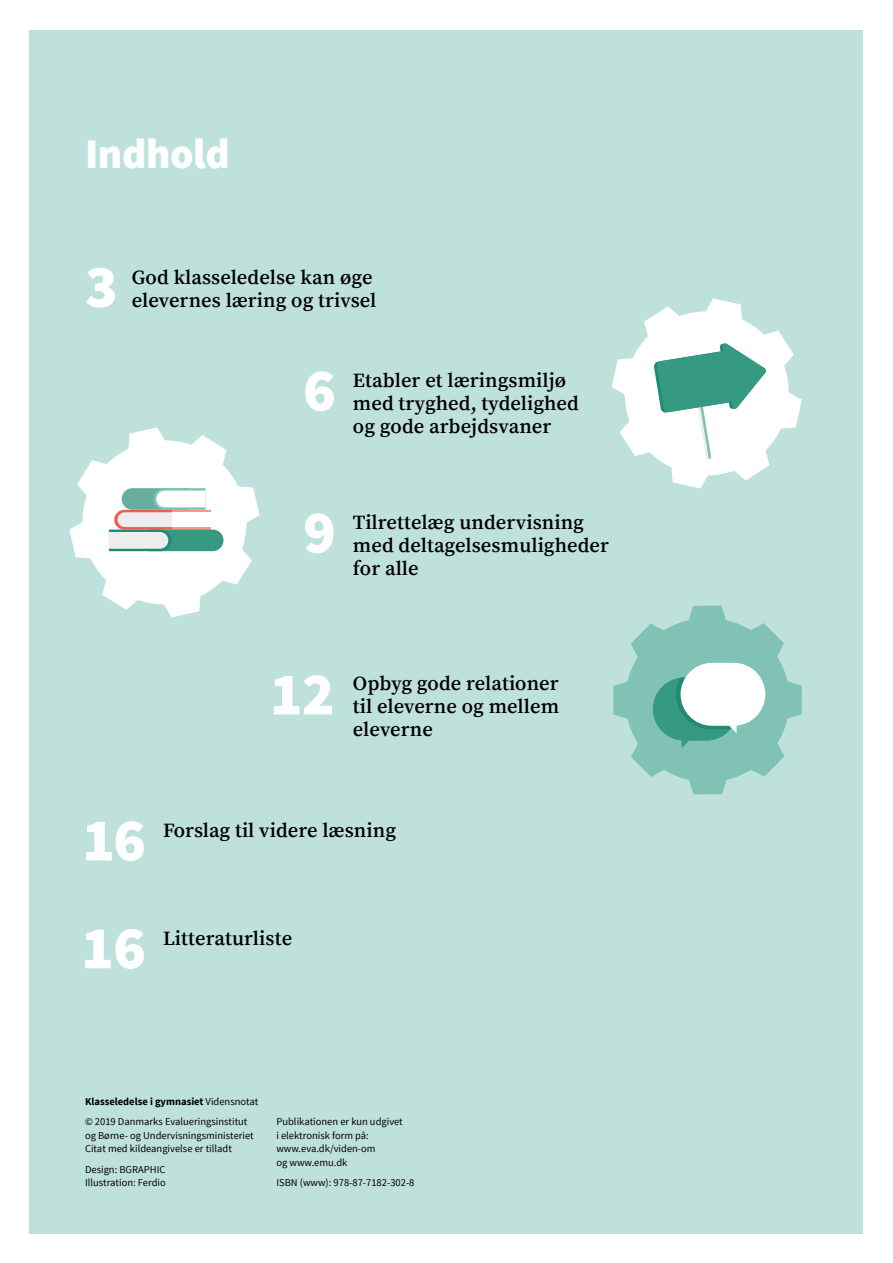
<style>
.page{position:relative;width:893px;height:1263px;background:#fff}
.page>*{position:absolute;margin:0;border:0;box-sizing:border-box;transform-origin:0 0}
.t1{font:900 60.75px "Source Sans Pro";color:#fff}
.t2{font:900 42px "Source Sans Pro";letter-spacing:-.01em;color:#fff}
.t3{font:600 20.25px/23px "Source Serif Pro";letter-spacing:.005em;color:#000}
.t4{font:10.5px/13.5px "Source Sans Pro";color:#000}
.t5{font:700 10.5px "Source Sans Pro";color:#000}
.s1{font-weight:400}
</style>
<div class="page">
<div style="left:30px;top:30px;width:833px;height:1203px;background:#bfe1db"></div>
<svg style="left:69px;top:427px;width:190px;height:190px"></svg>
<svg style="left:612px;top:298px;width:190px;height:190px"></svg>
<div style="left:625px;top:618px;width:165px;height:164px;background:#80c2b3;border-radius:50%"></div>
<svg style="left:686px;top:606px;width:43px;height:15px"></svg>
<svg style="left:742px;top:623px;width:42px;height:42px"></svg>
<svg style="left:631px;top:623px;width:42px;height:42px"></svg>
<div style="left:681px;top:663px;width:84px;height:63px;background:#fff;border-radius:31px"></div>
<svg style="left:613px;top:677px;width:189px;height:117px"></svg>
<p class="t2" style="left:85px;top:126px;width:146px">Indhold</p>
<p class="t1" style="left:85px;top:247px;width:34px">3</p>
<p class="t3" style="left:132px;top:266px;width:246px">God klasseledelse kan øge elevernes læring og trivsel</p>
<p class="t1" style="left:303px;top:351px;width:34px">6</p>
<p class="t3" style="left:353px;top:370px;width:227px">Etabler et læringsmiljø med tryghed, tydelighed og gode arbejdsvaner</p>
<p class="t1" style="left:303px;top:493px;width:34px">9</p>
<p class="t3" style="left:353px;top:512px;width:258px">Tilrettelæg undervisning med deltagelsesmuligheder for alle</p>
<p class="t1" style="left:270px;top:655px;width:66px">12</p>
<p class="t3" style="left:353px;top:673px;width:208px;text-align:justify">Opbyg gode relationer til eleverne og mellem eleverne</p>
<p class="t1" style="left:82px;top:801px;width:65px">16</p>
<p class="t3" style="left:163px;top:820px;width:235px">Forslag til videre læsning</p>
<p class="t1" style="left:81px;top:908px;width:66px">16</p>
<p class="t3" style="left:163px;top:927px;width:131px">Litteraturliste</p>
<p class="t5" style="left:85px;top:1095px;width:175px">Klasseledelse i gymnasiet <span class="s1">Vidensnotat</span></p>
<p class="t4" style="left:85px;top:1115px;width:170px">© 2019 Danmarks Evalueringsinstitut og Børne- og Undervisningsministeriet<br>Citat med kildeangivelse er tilladt</p>
<p class="t4" style="left:85px;top:1162px;width:82px">Design: BGRAPHIC<br>Illustration: Ferdio</p>
<p class="t4" style="left:276px;top:1115px;width:128px">Publikationen er kun udgivet i elektronisk form på: www.eva.dk/viden-om<br>og www.emu.dk</p>
<p class="t4" style="left:276px;top:1176px;width:140px">ISBN (www): 978-87-7182-302-8</p>
</div>
